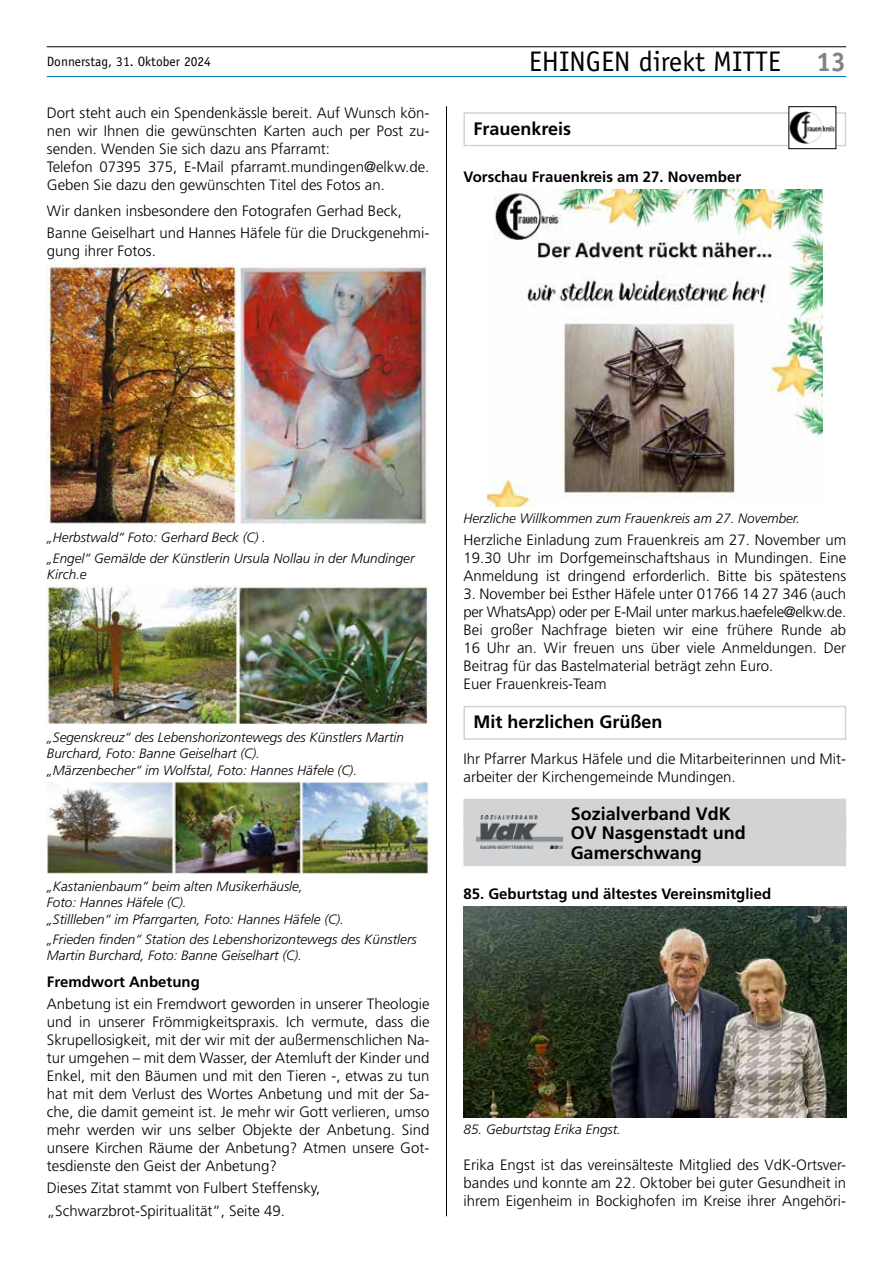
<style>
.page{position:relative;width:893px;height:1263px;background:#fff}
.page>*{position:absolute;margin:0;border:0;box-sizing:border-box;transform-origin:0 0}
.t1{font:28.35px "Officina Sans";color:#000}
.t2{font:700 18px/19.5px "Frutiger";color:#000}
.t3{font:300 15px/18px "Frutiger";color:#000}
.t4{font:700 15px "Frutiger";color:#000}
.t5{font:italic 300 13.5px/16.2px "Frutiger";color:#000}
.t6{font:13.5px "Officina Sans";color:#000}
.s1{font-weight:700;font-size:27px;color:#808285}
</style>
<div class="page">
<hr style="left:446px;top:106px;width:1px;height:1110px;background:#000">
<hr style="left:47px;top:47px;width:799px;height:1px;background:#000">
<hr style="left:47px;top:76px;width:799px;height:1px;background:#0079c1">
<img style="left:47px;top:264px;width:380px;height:261px">
<img style="left:47px;top:586px;width:381px;height:139px">
<img style="left:47px;top:781px;width:383px;height:94px">
<div style="left:463px;top:112px;width:383px;height:34px;border:2px solid #d1d3d4"></div>
<div style="left:789px;top:107px;width:47px;height:42px;background:#fff"></div>
<img style="left:790px;top:111px;width:44px;height:33px">
<div style="left:788px;top:106px;width:48px;height:43px;border:1px solid #000"></div>
<img style="left:487px;top:190px;width:335px;height:317px">
<div style="left:463px;top:706px;width:383px;height:34px;border:2px solid #d1d3d4"></div>
<div style="left:463px;top:799px;width:383px;height:28px;background:#d1d3d4"></div>
<div style="left:463px;top:818px;width:383px;height:29px;background:#d1d3d4"></div>
<div style="left:463px;top:838px;width:383px;height:28px;background:#d1d3d4"></div>
<img style="left:476px;top:816px;width:86px;height:33px">
<img style="left:463px;top:907px;width:383px;height:211px">
<p class="t6" style="left:47px;top:53px;width:166px">Donnerstag, 31. Oktober 2024</p>
<h1 class="t1" style="left:529px;top:45px;width:319px">EHINGEN direkt MITTE <span class="s1">13</span></h1>
<p class="t3" style="left:47px;top:104px;width:384px">Dort steht auch ein Spendenkässle bereit. Auf Wunsch kön&shy;nen wir Ihnen die gewünschten Karten auch per Post zu&shy;senden. Wenden Sie sich dazu ans Pfarramt:<br>Telefon 07395 375, E-Mail pfarramt.mundingen@elkw.de.<br>Geben Sie dazu den gewünschten Titel des Fotos an.</p>
<p class="t3" style="left:47px;top:200px;width:384px;line-height:22.2px">Wir danken insbesondere den Fotografen Gerhad Beck,<br>Banne Geiselhart und Hannes Häfele für die Druckgenehmi-</p>
<p class="t3" style="left:47px;top:242px;width:110px">gung ihrer Fotos.</p>
<p class="t2" style="left:473px;top:119px;width:99px">Frauenkreis</p>
<p class="t4" style="left:463px;top:168px;width:279px">Vorschau Frauenkreis am 27. November</p>
<p class="t5" style="left:47px;top:528px;width:369px;line-height:20.4px">„Herbstwald“ Foto: Gerhard Beck (C) .<br>„Engel“ Gemälde der Künstlerin Ursula Nollau in der Mundinger</p>
<p class="t5" style="left:47px;top:566px;width:41px">Kirch.e</p>
<p class="t5" style="left:47px;top:729px;width:359px">„Segenskreuz“ des Lebenshorizontewegs des Künstlers Martin<br>Burchard, Foto: Banne Geiselhart (C).<br>„Märzenbecher“ im Wolfstal, Foto: Hannes Häfele (C).</p>
<p class="t5" style="left:47px;top:878px;width:299px">„Kastanienbaum“ beim alten Musikerhäusle,<br>Foto: Hannes Häfele (C).<br>„Stillleben“ im Pfarrgarten, Foto: Hannes Häfele (C).</p>
<p class="t5" style="left:47px;top:931px;width:371px">„Frieden finden“ Station des Lebenshorizontewegs des Künstlers<br>Martin Burchard, Foto: Banne Geiselhart (C).</p>
<p class="t4" style="left:47px;top:973px;width:154px">Fremdwort Anbetung</p>
<p class="t3" style="left:47px;top:995px;width:384px;text-align:justify">Anbetung ist ein Fremdwort geworden in unserer Theologie und in unserer Frömmigkeitspraxis. Ich vermute, dass die Skrupellosigkeit, mit der wir mit der außermenschlichen Na&shy;tur umgehen – mit dem Wasser, der Atemluft der Kinder und Enkel, mit den Bäumen und mit den Tieren -, etwas zu tun hat mit dem Verlust des Wortes Anbetung und mit der Sa&shy;che, die damit gemeint ist. Je mehr wir Gott verlieren, umso mehr werden wir uns selber Objekte der Anbetung. Sind unsere Kirchen Räume der Anbetung? Atmen unsere Got&shy;tesdienste den Geist der Anbetung?</p>
<p class="t3" style="left:47px;top:1177px;width:275px;line-height:22.2px">Dieses Zitat stammt von Fulbert Steffensky, „Schwarzbrot-Spiritualität“, Seite 49.</p>
<p class="t5" style="left:463px;top:510px;width:338px">Herzliche Willkommen zum Frauenkreis am 27. November.</p>
<p class="t3" style="left:463px;top:531px;width:384px;text-align:justify">Herzliche Einladung zum Frauenkreis am 27. November um 19.30 Uhr im Dorfgemeinschaftshaus in Mundingen. Eine Anmeldung ist dringend erforderlich. Bitte bis spätestens</p>
<p class="t3" style="left:463px;top:585px;width:384px">3. November bei Esther Häfele unter 01766 14 27 346 (auch per WhatsApp) oder per E-Mail unter markus.haefele@elkw.de.<br>Bei großer Nachfrage bieten wir eine frühere Runde ab 16 Uhr an. Wir freuen uns über viele Anmeldungen. Der Beitrag für das Bastelmaterial beträgt zehn Euro.<br>Euer Frauenkreis-Team</p>
<p class="t2" style="left:473px;top:712px;width:191px">Mit herzlichen Grüßen</p>
<p class="t3" style="left:463px;top:750px;width:384px">Ihr Pfarrer Markus Häfele und die Mitarbeiterinnen und Mit&shy;arbeiter der Kirchengemeinde Mundingen.</p>
<p class="t2" style="left:571px;top:804px;width:177px">Sozialverband VdK<br>OV Nasgenstadt und<br>Gamerschwang</p>
<p class="t4" style="left:463px;top:885px;width:309px">85. Geburtstag und ältestes Vereinsmitglied</p>
<p class="t5" style="left:463px;top:1121px;width:159px">85. Geburtstag Erika Engst.</p>
<p class="t3" style="left:463px;top:1156px;width:384px;text-align:justify">Erika Engst ist das vereinsälteste Mitglied des VdK-Ortsver&shy;bandes und konnte am 22. Oktober bei guter Gesundheit in ihrem Eigenheim in Bockighofen im Kreise ihrer Angehöri-</p>
</div>
